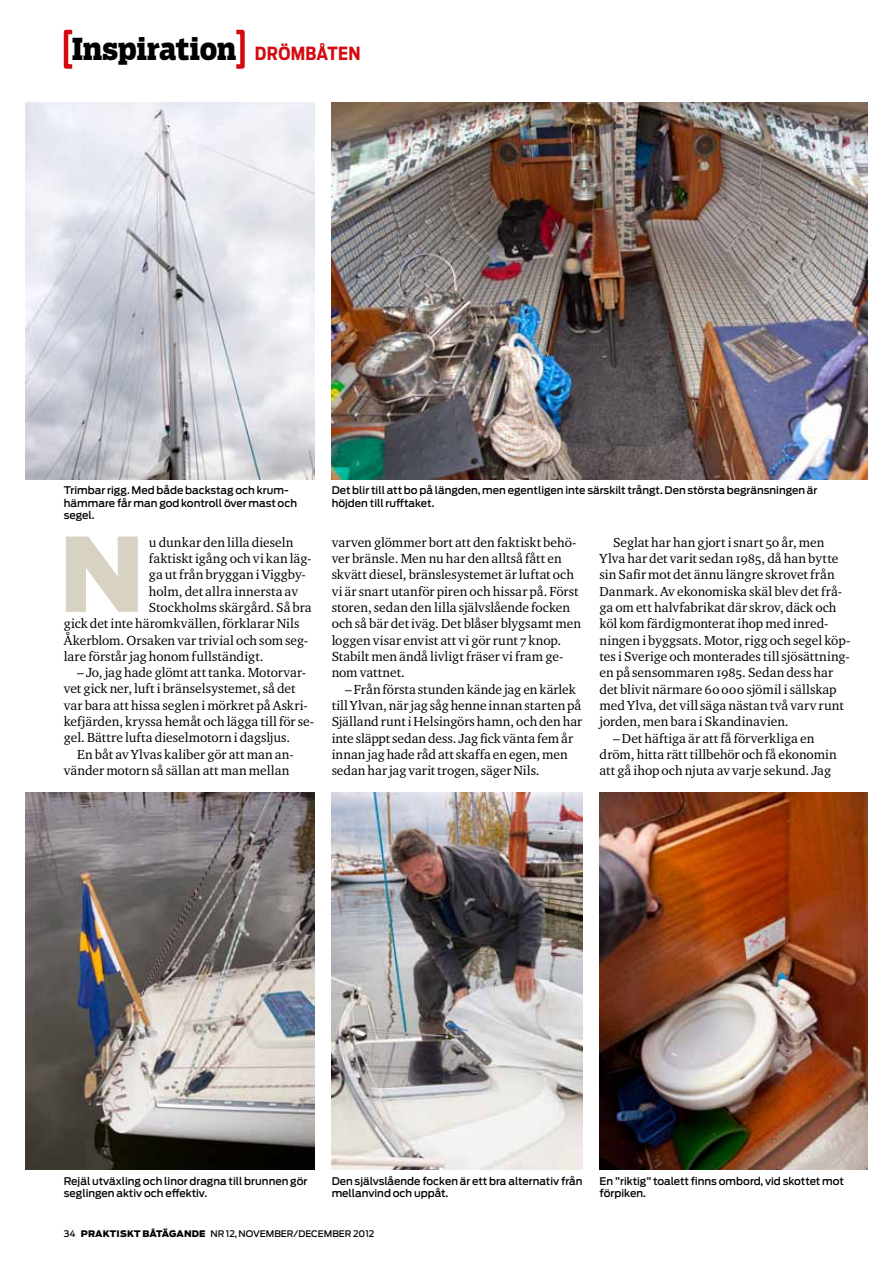
<style>
.page{position:relative;width:893px;height:1263px;background:#fff}
.page>*{position:absolute;margin:0;border:0;box-sizing:border-box;transform-origin:0 0}
.t1{font:900 101.55px "Antenna";color:#d8d2c3}
.t2{font:800 30px "Boomer Serif Cond";color:#000}
.t3{font:13.5px/16.4px "Charter ITC Regu OS";color:#000}
.t4{font:500 10.5px/12.6px "Antenna";color:#000}
.t5{font:500 9px "Antenna";color:#000}
.t6{font:900 9px "Antenna";letter-spacing:.015em;color:#000}
.s1{font-family:"Antenna Cond";font-weight:700;font-size:18px;color:#d40a11}
.s2{font-weight:500}
</style>
<div class="page">
<div style="left:64px;top:30px;width:10px;height:39px;border:4px solid #d40a11"></div>
<div style="left:234px;top:30px;width:11px;height:39px;border:4px solid #d40a11"></div>
<img style="left:26px;top:102px;width:289px;height:377px">
<img style="left:600px;top:792px;width:267px;height:378px">
<img style="left:332px;top:102px;width:535px;height:377px">
<img style="left:332px;top:792px;width:251px;height:378px">
<img style="left:26px;top:792px;width:289px;height:378px">
<h2 class="t2" style="left:72px;top:31px;width:290px">Inspiration <span class="s1">DRÖMBÅTEN</span></h2>
<p class="t4" style="left:64px;top:484px;width:235px">Trimbar rigg. Med både backstag och krum&shy;hämmare får man god kontroll över mast och segel.</p>
<h1 class="t1" style="left:59px;top:514px;width:74px">N</h1>
<p class="t3" style="left:149px;top:533px;width:146px">u dunkar den lilla dieseln</p>
<p class="t3" style="left:149px;top:550px;width:164px">faktiskt igång och vi kan läg-</p>
<p class="t3" style="left:149px;top:566px;width:158px">ga ut från bryggan i Viggby-</p>
<p class="t3" style="left:149px;top:582px;width:151px">holm, det allra innersta av</p>
<p class="t3" style="left:149px;top:599px;width:164px">Stockholms skärgård. Så bra</p>
<p class="t3" style="left:64px;top:615px;width:237px">gick det inte häromkvällen, förklarar Nils</p>
<p class="t3" style="left:64px;top:631px;width:246px">Åkerblom. Orsaken var trivial och som seg-</p>
<p class="t3" style="left:64px;top:648px;width:201px">lare förstår jag honom fullständigt.</p>
<p class="t3" style="left:77px;top:664px;width:230px">– Jo, jag hade glömt att tanka. Motorvar-</p>
<p class="t3" style="left:64px;top:680px;width:233px">vet gick ner, luft i bränselsystemet, så det</p>
<p class="t3" style="left:64px;top:697px;width:245px">var bara att hissa seglen i mörkret på Askri-</p>
<p class="t3" style="left:64px;top:713px;width:252px">kefjärden, kryssa hemåt och lägga till för se-</p>
<p class="t3" style="left:64px;top:729px;width:228px">gel. Bättre lufta dieselmotorn i dagsljus.</p>
<p class="t3" style="left:77px;top:746px;width:218px">En båt av Ylvas kaliber gör att man an-</p>
<p class="t3" style="left:64px;top:762px;width:227px">vänder motorn så sällan att man mellan</p>
<p class="t4" style="left:332px;top:484px;width:487px">Det blir till att bo på längden, men egentligen inte särskilt trångt. Den största begränsningen är höjden till rufftaket.</p>
<p class="t3" style="left:332px;top:533px;width:251px">varven glömmer bort att den faktiskt behö&shy;ver bränsle. Men nu har den alltså fått en skvätt diesel, bränslesystemet är luftat och vi är snart utanför piren och hissar på. Först storen, sedan den lilla självslående focken och så bär det iväg. Det blåser blygsamt men loggen visar envist att vi gör runt 7 knop.<br>Stabilt men ändå livligt fräser vi fram ge&shy;nom vattnet.</p>
<p class="t3" style="left:332px;top:680px;width:252px;text-indent:14px">– Från första stunden kände jag en kärlek till Ylvan, när jag såg henne innan starten på Själland runt i Helsingörs hamn, och den har inte släppt sedan dess. Jag fick vänta fem år innan jag hade råd att skaffa en egen, men sedan har jag varit trogen, säger Nils.</p>
<p class="t3" style="left:600px;top:534px;width:252px;text-indent:14px">Seglat har han gjort i snart 50 år, men Ylva har det varit sedan 1985, då han bytte sin Safir mot det ännu längre skrovet från Danmark. Av ekonomiska skäl blev det frå&shy;ga om ett halvfabrikat där skrov, däck och köl kom färdigmonterat ihop med inred&shy;ningen i byggsats. Motor, rigg och segel köp&shy;tes i Sverige och monterades till sjösättning&shy;en på sensommaren 1985. Sedan dess har det blivit närmare 60000 sjömil i sällskap med Ylva, det vill säga nästan två varv runt jorden, men bara i Skandinavien.</p>
<p class="t3" style="left:600px;top:729px;width:239px;text-indent:14px">– Det häftiga är att få förverkliga en dröm, hitta rätt tillbehör och få ekonomin att gå ihop och njuta av varje sekund. Jag</p>
<p class="t4" style="left:64px;top:1174px;width:245px">Rejäl utväxling och linor dragna till brunnen gör seglingen aktiv och effektiv.</p>
<p class="t4" style="left:332px;top:1174px;width:252px">Den självslående focken är ett bra alternativ från mellanvind och uppåt.</p>
<p class="t4" style="left:600px;top:1174px;width:246px">En ”riktig” toalett finns ombord, vid skottet mot förpiken.</p>
<p class="t6" style="left:64px;top:1228px;width:143px"><span class="s2">34</span> PRAKTISKT BÅTÄGANDE</p>
<p class="t5" style="left:210px;top:1228px;width:165px">nr 12, NOVEMBER/DECEMBER 2012</p>
</div>
